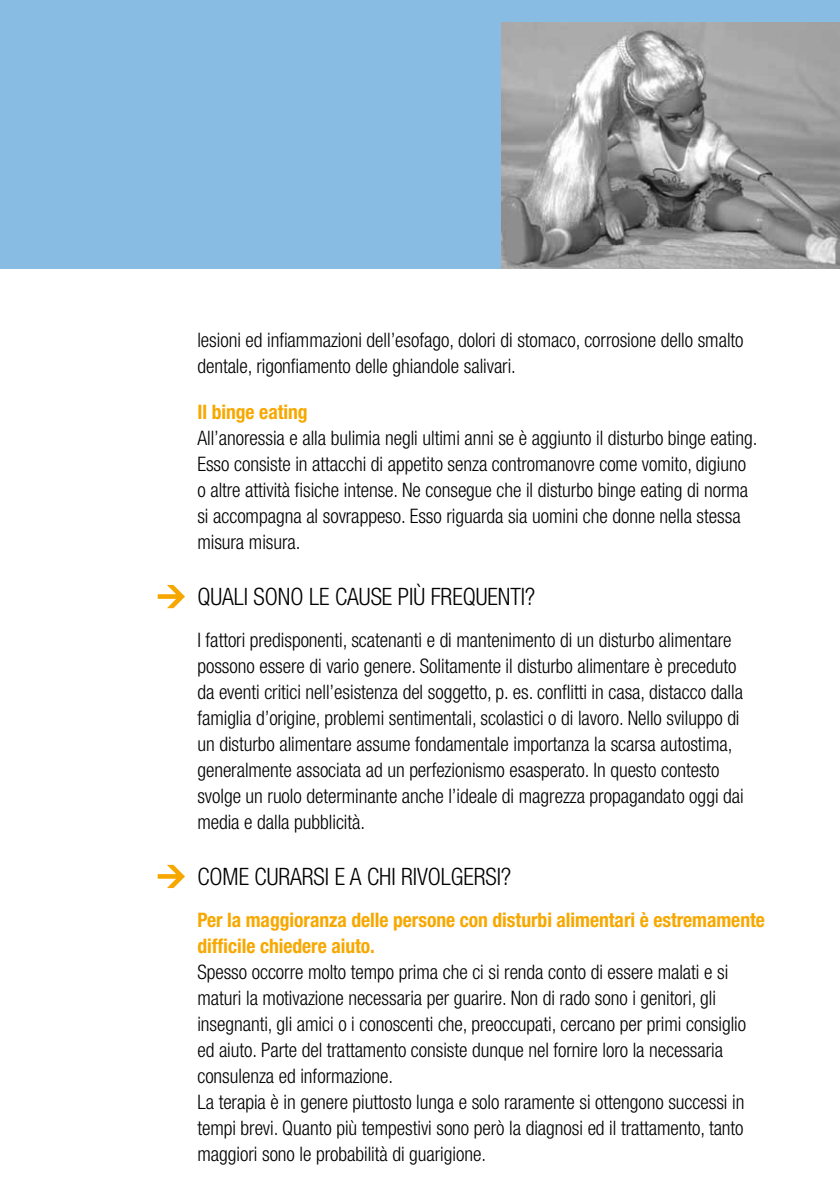
<style>
.page{position:relative;width:840px;height:1191px;background:#fff}
.page>*{position:absolute;margin:0;border:0;box-sizing:border-box;transform-origin:0 0}
.t1{font:300 condensed 24px "Helvetica Neue";letter-spacing:-.005em;color:#000}
.t2{font:300 condensed 20px/26px "Helvetica Neue";letter-spacing:-.005em;color:#000}
.t3{font:700 condensed 20px/26px "Helvetica Neue";letter-spacing:-.005em;color:#f7a800}
</style>
<div class="page">
<div style="left:0;top:0;width:839px;height:269px;background:#88bce2"></div>
<svg style="left:158px;top:585px;width:27px;height:23px"></svg>
<svg style="left:158px;top:865px;width:27px;height:23px"></svg>
<img style="left:501px;top:22px;width:338px;height:247px">
<p class="t2" style="left:197px;top:327px;width:547px">lesioni ed infiammazioni dell’esofago, dolori di stomaco, corrosione dello smalto dentale, rigonfiamento delle ghiandole salivari.</p>
<p class="t3" style="left:197px;top:399px;width:112px">Il binge eating</p>
<p class="t2" style="left:197px;top:425px;width:561px">All’anoressia e alla bulimia negli ultimi anni se è aggiunto il disturbo binge eating.<br>Esso consiste in attacchi di appetito senza contromanovre come vomito, digiuno o altre attività fisiche intense. Ne consegue che il disturbo binge eating di norma si accompagna al sovrappeso. Esso riguarda sia uomini che donne nella stessa misura misura.</p>
<p class="t1" style="left:197px;top:583px;width:339px">QUALI SONO LE CAUSE PIù FREQUENTI?</p>
<p class="t2" style="left:197px;top:627px;width:547px">I fattori predisponenti, scatenanti e di mantenimento di un disturbo alimentare possono essere di vario genere. Solitamente il disturbo alimentare è preceduto da eventi critici nell’esistenza del soggetto, p. es. conflitti in casa, distacco dalla famiglia d’origine, problemi sentimentali, scolastici o di lavoro. Nello sviluppo di un disturbo alimentare assume fondamentale importanza la scarsa autostima, generalmente associata ad un perfezionismo esasperato. In questo contesto svolge un ruolo determinante anche l’ideale di magrezza propagandato oggi dai media e dalla pubblicità.</p>
<p class="t1" style="left:197px;top:863px;width:315px">COME CURARSI E A CHI RIVOLGERSI?</p>
<p class="t3" style="left:197px;top:907px;width:568px">per la maggioranza delle persone con disturbi alimentari è estremamente difficile chiedere aiuto.</p>
<p class="t2" style="left:197px;top:959px;width:550px">Spesso occorre molto tempo prima che ci si renda conto di essere malati e si maturi la motivazione necessaria per guarire. Non di rado sono i genitori, gli insegnanti, gli amici o i conoscenti che, preoccupati, cercano per primi consiglio ed aiuto. Parte del trattamento consiste dunque nel fornire loro la necessaria consulenza ed informazione.<br>La terapia è in genere piuttosto lunga e solo raramente si ottengono successi in tempi brevi. Quanto più tempestivi sono però la diagnosi ed il trattamento, tanto maggiori sono le probabilità di guarigione.</p>
</div>
